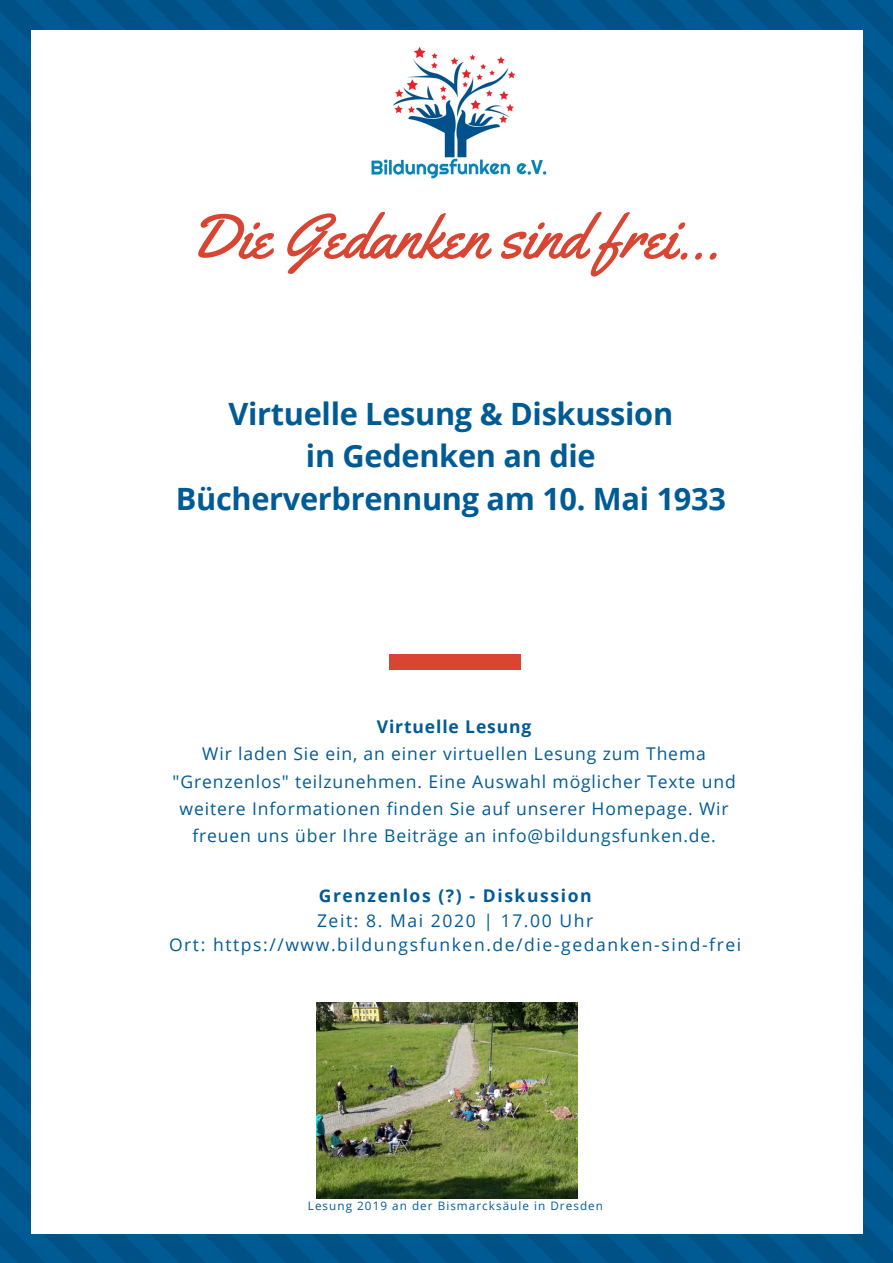
<style>
.page{position:relative;width:893px;height:1263px;background:#fff}
.page>*{position:absolute;margin:0;border:0;box-sizing:border-box;transform-origin:0 0}
.t1{font:62.7px "Yellowtail";color:#d84633}
.t2{font:700 30.75px/42.8px "Open Sans";letter-spacing:-.01em;color:#005b95;text-align:center}
.t3{font:17.55px/27.5px "Open Sans";letter-spacing:.05em;color:#005b95;text-align:center}
.t4{font:17.55px/24.7px "Open Sans";letter-spacing:.09em;color:#005b95;text-align:center}
.t5{font:700 17.55px "Open Sans";letter-spacing:.09em;color:#005b95}
.t6{font:700 17.55px "Open Sans";letter-spacing:.05em;color:#005b95}
.t7{font:11.7px "Open Sans";letter-spacing:.09em;color:#005b95}
</style>
<div class="page">
<img style="left:0;top:0;width:893px;height:1263px">
<div style="left:32px;top:30px;width:830px;height:1203px;background:#fff"></div>
<div style="left:389px;top:655px;width:131px;height:14px;background:#d84633"></div>
<img style="left:316px;top:1003px;width:261px;height:195px">
<img style="left:371px;top:47px;width:176px;height:132px">
<h1 class="t1" style="left:189px;top:197px;width:532px">Die Gedanken sind frei...</h1>
<h2 class="t2" style="left:176px;top:391px;width:551px">Virtuelle Lesung &amp; Diskussion<br>in Gedenken an die<br>Bücherverbrennung am 10. Mai 1933</h2>
<p class="t6" style="left:377px;top:714px;width:156px">Virtuelle Lesung</p>
<p class="t3" style="left:172px;top:740px;width:565px">Wir laden Sie ein, an einer virtuellen Lesung zum Thema "Grenzenlos" teilzunehmen. Eine Auswahl möglicher Texte und weitere Informationen finden Sie auf unserer Homepage. Wir freuen uns über Ihre Beiträge an info@bildungsfunken.de.</p>
<p class="t5" style="left:319px;top:883px;width:274px">Grenzenlos (?) - Diskussion</p>
<p class="t4" style="left:169px;top:908px;width:574px">Zeit: 8. Mai 2020 | 17.00 Uhr<br>Ort: https://www.bildungsfunken.de/die-gedanken-sind-frei</p>
<p class="t7" style="left:308px;top:1197px;width:296px">Lesung 2019 an der Bismarcksäule in Dresden</p>
</div>
